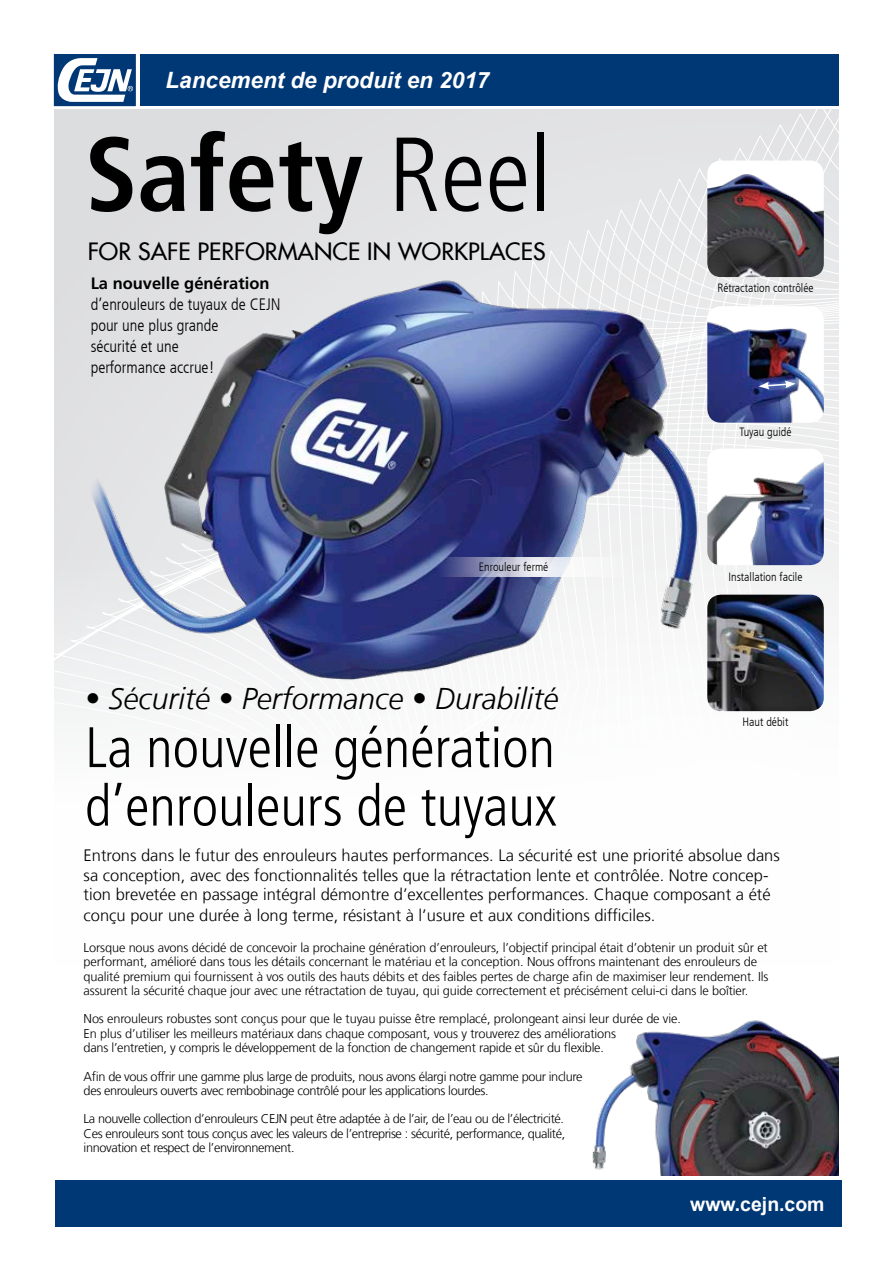
<style>
.page{position:relative;width:893px;height:1263px;background:#fff}
.page>*{position:absolute;margin:0;border:0;box-sizing:border-box;transform-origin:0 0}
.t1{font:700 condensed 105px "Frutiger LT Com";color:#000}
.t2{font:300 condensed 57px/58.5px "Frutiger LT Com";color:#000}
.t3{font:italic 300 30px "Frutiger LT Com";color:#000}
.t4{font:500 23.4px "Futura Com";letter-spacing:.005em;color:#000}
.t5{font:italic 700 22.5px "Arial";color:#fff}
.t6{font:700 19.5px "Arial";color:#fff}
.t7{font:300 16.5px/19.5px "Frutiger LT Com";color:#000}
.t8{font:300 condensed 16.5px/21px "Frutiger LT Com";color:#000}
.t9{font:700 16.5px "Frutiger LT Com";color:#000}
.t10{font:300 12.75px/14.2px "Frutiger LT Com";letter-spacing:-.01em;color:#000}
.t11{font:300 12.75px/14.2px "Frutiger LT Com";letter-spacing:-.03em;color:#000}
.t12{font:300 condensed 12px "Frutiger LT Com";color:#000}
.s1{font-weight:300}
</style>
<div class="page">
<svg style="left:54px;top:109px;width:785px;height:614px;background:#e2e3e4"></svg>
<div style="left:53px;top:53px;width:83px;height:54px;background:#003875"></div>
<div style="left:53px;top:53px;width:84px;height:54px;border:1px solid #fff"></div>
<svg style="left:57px;top:58px;width:76px;height:44px"></svg>
<div style="left:55px;top:1180px;width:787px;height:47px;background:#003875"></div>
<div style="left:140px;top:54px;width:699px;height:52px;background:#003875"></div>
<img style="left:787px;top:306px;width:37px;height:117px">
<svg style="left:787px;top:381px;width:9px;height:8px"></svg>
<img style="left:85px;top:264px;width:702px;height:459px">
<img style="left:707px;top:161px;width:117px;height:116px">
<img style="left:707px;top:449px;width:117px;height:116px">
<svg style="left:438px;top:557px;width:199px;height:20px"></svg>
<img style="left:707px;top:595px;width:117px;height:116px">
<img style="left:592px;top:1020px;width:247px;height:156px">
<h3 class="t5" style="left:165px;top:65px;width:325px">Lancement de produit en 2017</h3>
<h1 class="t1" style="left:85px;top:112px;width:468px">Safety <span class="s1">Reel</span></h1>
<h3 class="t4" style="left:88px;top:234px;width:459px">FOR SAFE PERFORMANCE IN WORKPLACES</h3>
<p class="t9" style="left:91px;top:274px;width:180px">La nouvelle génération</p>
<p class="t8" style="left:91px;top:294px;width:192px">d’enrouleurs de tuyaux de CEJN pour une plus grande<br>sécurité et une<br>performance accrue!</p>
<p class="t12" style="left:479px;top:560px;width:71px">Enrouleur fermé</p>
<h3 class="t3" style="left:85px;top:681px;width:475px">• Sécurité • Performance • Durabilité</h3>
<h2 class="t2" style="left:85px;top:719px;width:473px">La nouvelle génération d’enrouleurs de tuyaux</h2>
<p class="t12" style="left:717px;top:281px;width:98px">Rétractation contrôlée</p>
<p class="t12" style="left:739px;top:425px;width:53px">Tuyau guidé</p>
<p class="t12" style="left:728px;top:570px;width:76px">Installation facile</p>
<p class="t12" style="left:743px;top:714px;width:47px">Haut débit</p>
<p class="t7" style="left:84px;top:846px;width:698px">Entrons dans le futur des enrouleurs hautes performances. La sécurité est une priorité absolue dans sa conception, avec des fonctionnalités telles que la rétractation lente et contrôlée. Notre concep&shy;tion brevetée en passage intégral démontre d’excellentes performances. Chaque composant a été</p>
<p class="t7" style="left:84px;top:906px;width:573px">conçu pour une durée à long terme, résistant à l’usure et aux conditions difficiles.</p>
<p class="t10" style="left:84px;top:941px;width:686px">Lorsque nous avons décidé de concevoir la prochaine génération d’enrouleurs, l’objectif principal était d’obtenir un produit sûr et performant, amélioré dans tous les détails concernant le matériau et la conception. Nous offrons maintenant des enrouleurs de qualité premium qui fournissent à vos outils des hauts débits et des faibles pertes de charge afin de maximiser leur rendement. Ils assurent la sécurité chaque jour avec une rétractation de tuyau, qui guide correctement et précisément celui-ci dans le boîtier.</p>
<p class="t10" style="left:84px;top:1012px;width:599px">Nos enrouleurs robustes sont conçus pour que le tuyau puisse être remplacé, prolongeant ainsi leur durée de vie.<br>En plus d’utiliser les meilleurs matériaux dans chaque composant, vous y trouverez des améliorations<br>dans l’entretien, y compris le développement de la fonction de changement rapide et sûr du flexible.</p>
<p class="t11" style="left:84px;top:1069px;width:500px">Afin de vous offrir une gamme plus large de produits, nous avons élargi notre gamme pour inclure des enrouleurs ouverts avec rembobinage contrôlé pour les applications lourdes.</p>
<p class="t10" style="left:84px;top:1112px;width:483px;text-align:justify">La nouvelle collection d’enrouleurs CEJN peut être adaptée à de l’air, de l’eau ou de l’électricité.<br>Ces enrouleurs sont tous conçus avec les valeurs de l’entreprise : sécurité, performance, qualité, innovation et respect de l’environnement.</p>
<h3 class="t6" style="left:690px;top:1190px;width:136px">www.cejn.com</h3>
</div>
